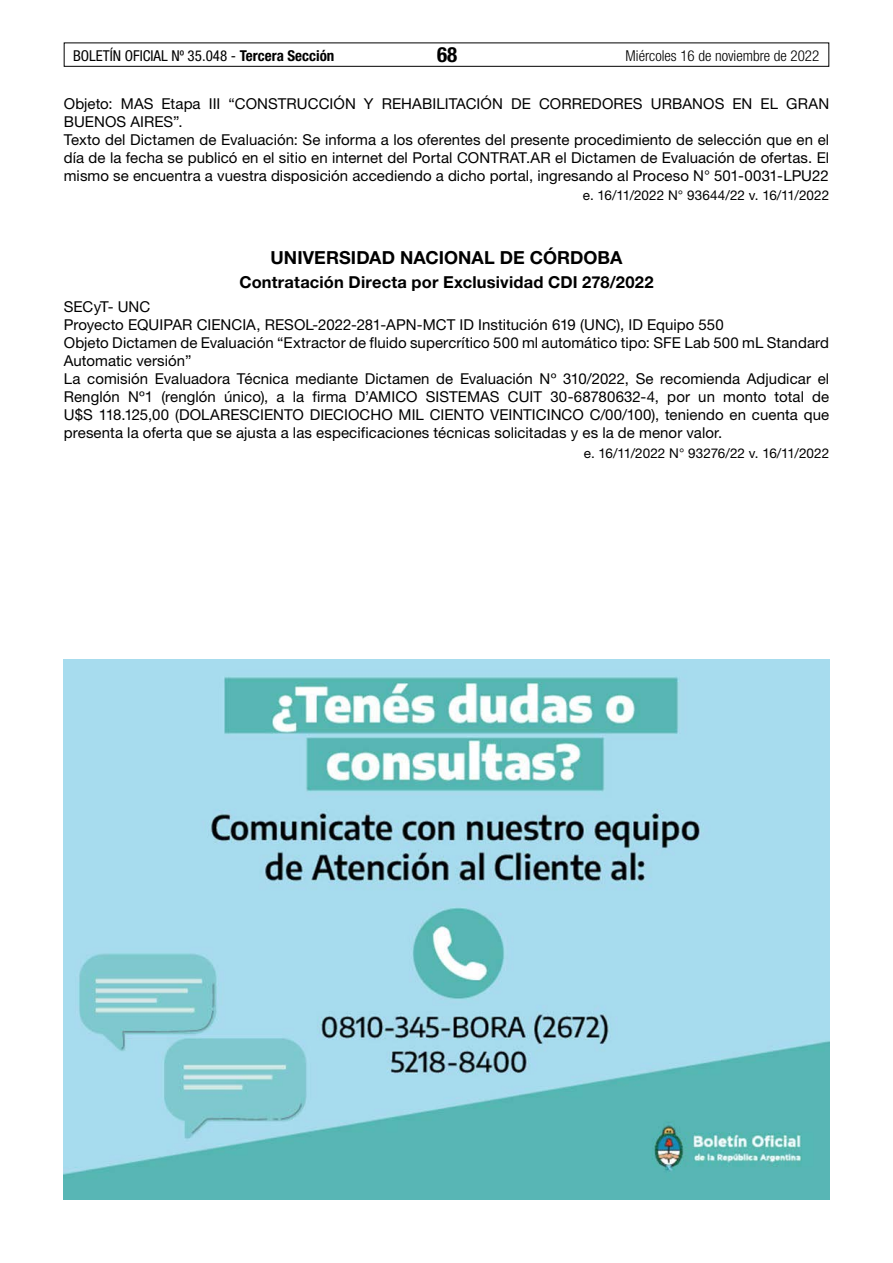
<style>
.page{position:relative;width:893px;height:1263px;background:#fff}
.page>*{position:absolute;margin:0;border:0;box-sizing:border-box;transform-origin:0 0}
.t1{font:700 condensed 21px "Helvetica Neue LT Std";color:#000}
.t2{font:700 18px "Helvetica Neue LT Std";letter-spacing:.005em;color:#000}
.t3{font:700 16.5px "Helvetica Neue LT Std";letter-spacing:.01em;color:#000}
.t4{font:15px/18px "Helvetica Neue LT Std";letter-spacing:.005em;color:#000}
.t5{font:condensed 15px "Helvetica Neue LT Std";color:#000}
.t6{font:300 condensed 15px "Helvetica Neue LT Std";color:#000}
.t7{font:13.5px "Helvetica Neue LT Std";letter-spacing:.005em;color:#000}
.s1{font-weight:700}
</style>
<div class="page">
<div style="left:64px;top:43px;width:765px;height:24px;border:1px solid #000"></div>
<img style="left:64px;top:659px;width:765px;height:540px">
<p class="t5" style="left:73px;top:47px;width:263px">BOLETÍN OFICIAL Nº 35.048 - <span class="s1">Tercera Sección</span></p>
<h1 class="t1" style="left:437px;top:42px;width:22px">68</h1>
<p class="t6" style="left:626px;top:47px;width:195px">Miércoles 16 de noviembre de 2022</p>
<p class="t4" style="left:64px;top:94px;width:767px">Objeto: MAS Etapa III “CONSTRUCCIÓN Y REHABILITACIÓN DE CORREDORES URBANOS EN EL GRAN BUENOS AIRES”.<br>Texto del Dictamen de Evaluación: Se informa a los oferentes del presente procedimiento de selección que en el día de la fecha se publicó en el sitio en internet del Portal CONTRAT.AR el Dictamen de Evaluación de ofertas. El mismo se encuentra a vuestra disposición accediendo a dicho portal, ingresando al Proceso N° 501-0031-LPU22</p>
<p class="t7" style="left:583px;top:187px;width:248px">e. 16/11/2022 N° 93644/22 v. 16/11/2022</p>
<p class="t2" style="left:270px;top:246px;width:353px">UNIVERSIDAD NACIONAL DE CÓRDOBA</p>
<p class="t3" style="left:239px;top:272px;width:416px">Contratación Directa por Exclusividad CDI 278/2022</p>
<p class="t4" style="left:64px;top:298px;width:767px">SECyT- UNC<br>Proyecto EQUIPAR CIENCIA, RESOL-2022-281-APN-MCT ID Institución 619 (UNC), ID Equipo 550<br>Objeto Dictamen de Evaluación “Extractor de fluido supercrítico 500 ml automático tipo: SFE Lab 500 mL Standard Automatic versión”<br>La comisión Evaluadora Técnica mediante Dictamen de Evaluación Nº 310/2022, Se recomienda Adjudicar el Renglón Nº1 (renglón único), a la firma D’AMICO SISTEMAS CUIT 30-68780632-4, por un monto total de U$S 118.125,00 (DOLARESCIENTO DIECIOCHO MIL CIENTO VEINTICINCO C/00/100), teniendo en cuenta que presenta la oferta que se ajusta a las especificaciones técnicas solicitadas y es la de menor valor.</p>
<p class="t7" style="left:584px;top:445px;width:247px">e. 16/11/2022 N° 93276/22 v. 16/11/2022</p>
</div>
